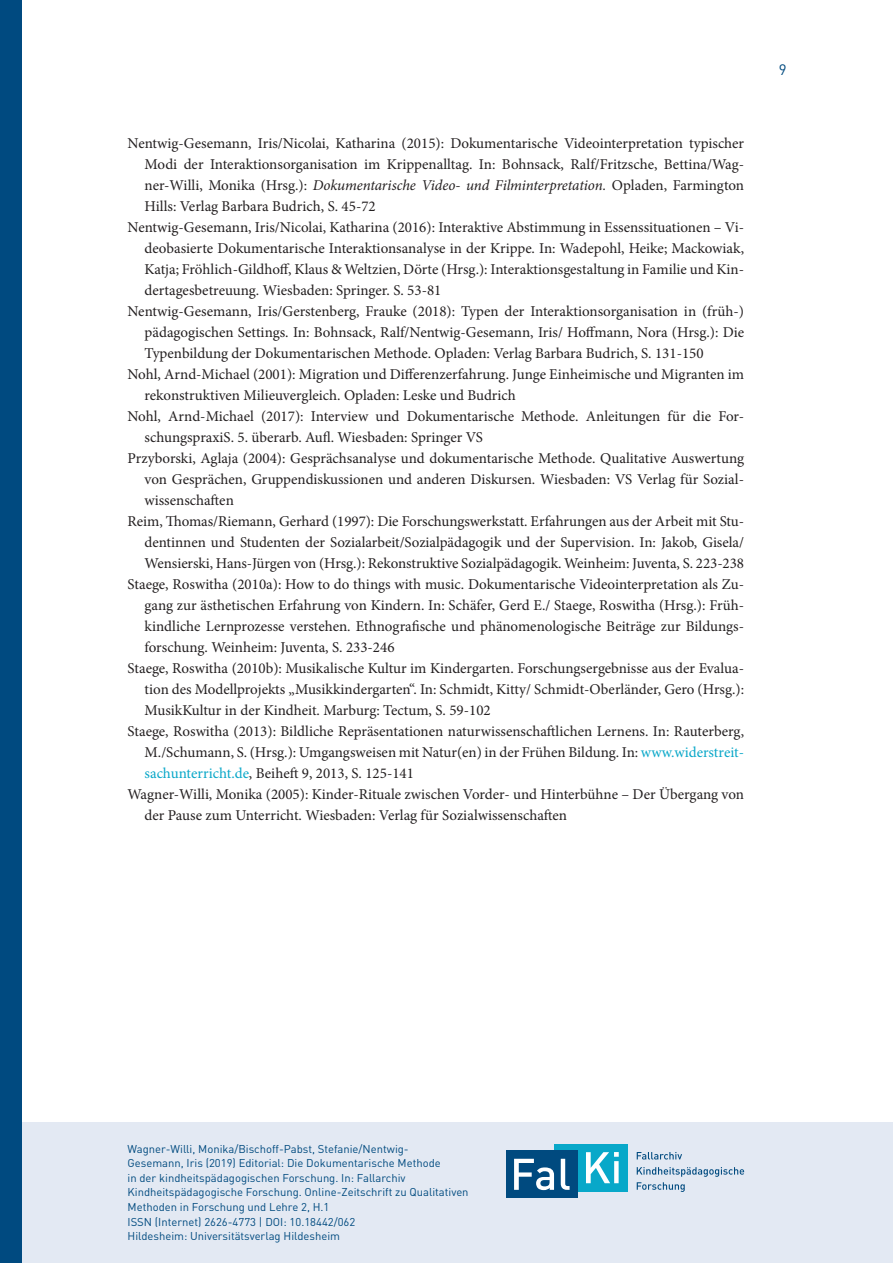
<style>
.page{position:relative;width:893px;height:1263px;background:#fff}
.page>*{position:absolute;margin:0;border:0;box-sizing:border-box;transform-origin:0 0}
.Literaturverzeichnis{font:15px/21px "Minion Pro";color:#231f20;text-align:justify}
.t1{font:15px "DIN Pro";color:#004a7f}
.t2{font:11.25px/14.7px "DIN Pro";color:#004a7f}
.s1{font-style:italic}
.s2{color:#08a7c8}
</style>
<div class="page">
<div style="left:0;top:1123px;width:893px;height:140px;background:#e3e9f3"></div>
<div style="left:554px;top:1144px;width:74px;height:47px;background:#08a8c9"></div>
<div style="left:506px;top:1150px;width:72px;height:48px;background:#004a7f"></div>
<svg style="left:586px;top:1152px;width:33px;height:31px"></svg>
<svg style="left:637px;top:1167px;width:107px;height:25px"></svg>
<svg style="left:637px;top:1152px;width:45px;height:7px"></svg>
<svg style="left:514px;top:1159px;width:56px;height:31px"></svg>
<div style="left:0;top:0;width:21px;height:1263px;background:#004a80"></div>
<p class="Literaturverzeichnis" style="left:145px;top:133px;width:601px;text-indent:-17px">Nentwig-Gesemann, Iris/Nicolai, Katharina (2015): Dokumentarische Videointerpretation typischer Modi der Interaktionsorganisation im Krippenalltag. In: Bohnsack, Ralf/Fritzsche, Bettina/Wag&shy;ner-Willi, Monika (Hrsg.): <span class="s1">Dokumentarische Video- und Filminterpretation.</span> Opladen, Farmington Hills: Verlag Barbara Budrich, S. 45-72</p>
<p class="Literaturverzeichnis" style="left:145px;top:217px;width:601px;text-indent:-17px">Nentwig-Gesemann, Iris/Nicolai, Katharina (2016): Interaktive Abstimmung in Essenssituationen – Vi&shy;deobasierte Dokumentarische Interaktionsanalyse in der Krippe. In: Wadepohl, Heike; Mackowiak, Katja; Fröhlich-Gildhoff, Klaus &amp; Weltzien, Dörte (Hrsg.): Interaktionsgestaltung in Familie und Kin&shy;dertagesbetreuung. Wiesbaden: Springer. S. 53-81</p>
<p class="Literaturverzeichnis" style="left:145px;top:301px;width:601px;text-indent:-17px">Nentwig-Gesemann, Iris/Gerstenberg, Frauke (2018): Typen der Interaktionsorganisation in (früh-) pädagogischen Settings. In: Bohnsack, Ralf/Nentwig-Gesemann, Iris/ Hoffmann, Nora (Hrsg.): Die Typenbildung der Dokumentarischen Methode. Opladen: Verlag Barbara Budrich, S. 131-150</p>
<p class="Literaturverzeichnis" style="left:145px;top:364px;width:601px;text-indent:-17px">Nohl, Arnd-Michael (2001): Migration und Differenzerfahrung. Junge Einheimische und Migranten im rekonstruktiven Milieuvergleich. Opladen: Leske und Budrich</p>
<p class="Literaturverzeichnis" style="left:145px;top:406px;width:601px;text-indent:-17px">Nohl, Arnd-Michael (2017): Interview und Dokumentarische Methode. Anleitungen für die For&shy;schungspraxiS. 5. überarb. Aufl. Wiesbaden: Springer VS</p>
<p class="Literaturverzeichnis" style="left:145px;top:448px;width:601px;text-indent:-17px">Przyborski, Aglaja (2004): Gesprächsanalyse und dokumentarische Methode. Qualitative Auswertung von Gesprächen, Gruppendiskussionen und anderen Diskursen. Wiesbaden: VS Verlag für Sozial&shy;wissenschaften</p>
<p class="Literaturverzeichnis" style="left:145px;top:511px;width:601px;text-indent:-17px">Reim, Thomas/Riemann, Gerhard (1997): Die Forschungswerkstatt. Erfahrungen aus der Arbeit mit Stu&shy;dentinnen und Studenten der Sozialarbeit/Sozialpädagogik und der Supervision. In: Jakob, Gisela/ Wensierski, Hans-Jürgen von (Hrsg.): Rekonstruktive Sozialpädagogik. Weinheim: Juventa, S. 223-238</p>
<p class="Literaturverzeichnis" style="left:145px;top:574px;width:601px;text-indent:-17px">Staege, Roswitha (2010a): How to do things with music. Dokumentarische Videointerpretation als Zu&shy;gang zur ästhetischen Erfahrung von Kindern. In: Schäfer, Gerd E./ Staege, Roswitha (Hrsg.): Früh&shy;kindliche Lernprozesse verstehen. Ethnografische und phänomenologische Beiträge zur Bildungs&shy;forschung. Weinheim: Juventa, S. 233-246</p>
<p class="Literaturverzeichnis" style="left:145px;top:658px;width:601px;text-indent:-17px">Staege, Roswitha (2010b): Musikalische Kultur im Kindergarten. Forschungsergebnisse aus der Evalua&shy;tion des Modellprojekts „Musikkindergarten“. In: Schmidt, Kitty/ Schmidt-Oberländer, Gero (Hrsg.):<br>MusikKultur in der Kindheit. Marburg: Tectum, S. 59-102</p>
<p class="Literaturverzeichnis" style="left:145px;top:721px;width:601px;text-indent:-17px">Staege, Roswitha (2013): Bildliche Repräsentationen naturwissenschaftlichen Lernens. In: Rauterberg, M./Schumann, S. (Hrsg.): Umgangsweisen mit Natur(en) in der Frühen Bildung. In: <span class="s2">www.widerstreit&shy;sachunterricht.de</span>, Beiheft 9, 2013, S. 125-141</p>
<p class="Literaturverzeichnis" style="left:145px;top:784px;width:601px;text-indent:-17px">Wagner-Willi, Monika (2005): Kinder-Rituale zwischen Vorder- und Hinterbühne – Der Übergang von der Pause zum Unterricht. Wiesbaden: Verlag für Sozialwissenschaften</p>
<p class="t1" style="left:779px;top:58px;width:9px">9</p>
<p class="t2" style="left:128px;top:1140px;width:343px">Wagner-Willi, Monika/Bischoff-Pabst, Stefanie/Nentwig-<br>Gesemann, Iris (2019) Editorial: Die Dokumentarische Methode<br>in der kindheitspädagogischen Forschung. In: Fallarchiv Kindheitspädagogische Forschung. Online-Zeitschrift zu Qualitativen Methoden in Forschung und Lehre 2, H.1<br>ISSN (Internet) 2626-4773 | DOI: 10.18442/062<br>Hildesheim: Universitätsverlag Hildesheim</p>
</div>
